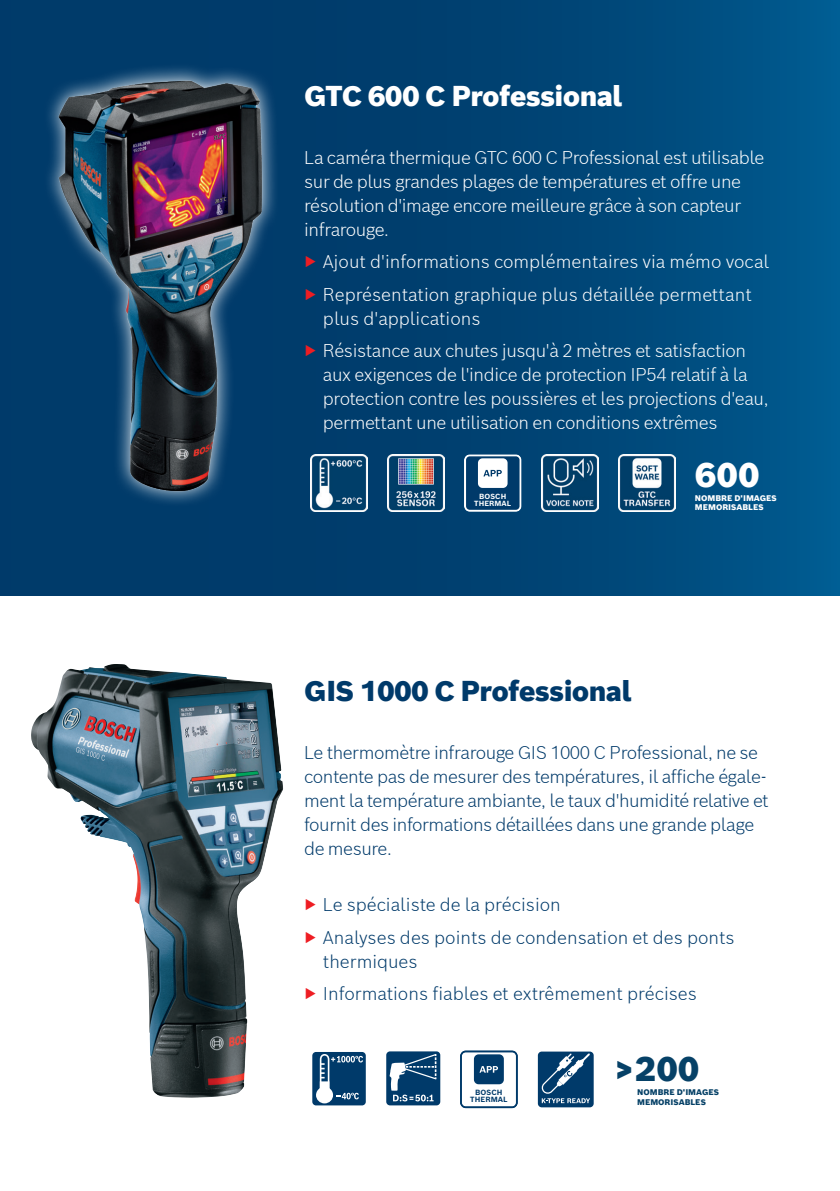
<style>
.page{position:relative;width:840px;height:1191px;background:#fff}
.page>*{position:absolute;margin:0;border:0;box-sizing:border-box;transform-origin:0 0}
.t1{font:900 34px "Bosch Sans";color:#064167}
.t2{font:900 34px "Bosch Sans";color:#fff}
.t3{font:900 28px "Bosch Sans";letter-spacing:-.025em;color:#003a6a}
.t4{font:900 28px "Bosch Sans";letter-spacing:-.025em;color:#fff}
.t5{font:300 18px/24px "Bosch Sans";letter-spacing:-.02em;color:#fff}
.t6{font:300 18px/24px "Bosch Sans";letter-spacing:-.025em;color:#003a6a}
.t7{font:300 18px/32.4px "Bosch Sans";color:#003a6a}
.t8{font:300 18px/32.4px "Bosch Sans";color:#fff}
.t9{font:900 8px/9.6px "Bosch Sans";color:#fff}
.t10{font:900 8px/9.6px "Bosch Sans";color:#064167}
.t11{font:700 7.4px/7.2px "Bosch Sans";letter-spacing:.005em;color:#003a6a;text-align:center}
.t12{font:700 7.4px/7px "Bosch Sans";letter-spacing:.01em;color:#fff;text-align:center}
.s1{font-weight:700;color:#ee1d23}
</style>
<div class="page">
<svg style="left:144px;top:670px;width:139px;height:428px"></svg>
<img style="left:31px;top:664px;width:113px;height:261px">
<svg style="left:312px;top:1052px;width:54px;height:54px;background:#356389"></svg>
<svg style="left:537px;top:1051px;width:56px;height:56px;background:#2f5e85"></svg>
<svg style="left:460px;top:1052px;width:57px;height:56px"></svg>
<div style="left:460px;top:1050px;width:57px;height:58px;border:2px solid #003a6a;border-radius:5px"></div>
<svg style="left:386px;top:1051px;width:55px;height:55px;background:#366489"></svg>
<div style="left:0;top:0;width:839px;height:595px;background:linear-gradient(to right,#003461,#005386)"></div>
<img style="left:0;top:46px;width:362px;height:503px">
<img style="left:387px;top:454px;width:57px;height:58px">
<svg style="left:463px;top:454px;width:58px;height:58px"></svg>
<img style="left:617px;top:454px;width:58px;height:58px">
<img style="left:540px;top:454px;width:58px;height:58px">
<img style="left:310px;top:454px;width:57px;height:58px">
<h2 class="t4" style="left:304px;top:77px;width:320px">GTC 600 C Professional</h2>
<p class="t5" style="left:304px;top:145px;width:461px">La caméra thermique GTC 600 C Professional est utilisable sur de plus grandes plages de températures et offre une résolution d'image encore meilleure grâce à son capteur infrarouge.</p>
<p class="t8" style="left:304px;top:245px;width:466px"><span class="s1">▶</span> Ajout d'informations complémentaires via mémo vocal <span class="s1">▶</span> Représentation graphique plus détaillée permettant</p>
<p class="t5" style="left:304px;top:301px;width:443px;line-height:32.4px;text-indent:19px">plus d'applications<br><span class="s1">▶</span> Résistance aux chutes jusqu'à 2 mètres et satisfaction</p>
<p class="t5" style="left:323px;top:362px;width:447px">aux exigences de l'indice de protection IP54 relatif à la protection contre les poussières et les projections d'eau, permettant une utilisation en conditions extrêmes</p>
<h1 class="t2" style="left:694px;top:452px;width:66px">600</h1>
<p class="t9" style="left:694px;top:493px;width:83px">NOMBRE D'IMAGES<br>MEMORISABLES</p>
<p class="t12" style="left:474px;top:492px;width:38px">BOSCH<br>THERMAL</p>
<h2 class="t3" style="left:304px;top:673px;width:329px">GIS 1000 C Professional</h2>
<p class="t6" style="left:304px;top:740px;width:465px">Le thermomètre infrarouge GIS 1000 C Professional, ne se contente pas de mesurer des températures, il affiche égale&shy;ment la température ambiante, le taux d'humidité relative et fournit des informations détaillées dans une grande plage de mesure.</p>
<p class="t7" style="left:304px;top:888px;width:432px"><span class="s1">▶</span> Le spécialiste de la précision<br><span class="s1">▶</span> Analyses des points de condensation et des ponts</p>
<p class="t7" style="left:304px;top:944px;width:394px;text-indent:19px">thermiques<br><span class="s1">▶</span> Informations fiables et extrêmement précises</p>
<p class="t11" style="left:470px;top:1088px;width:39px">BOSCH<br>THERMAL</p>
<h1 class="t1" style="left:613px;top:1046px;width:87px">&gt;200</h1>
<p class="t10" style="left:636px;top:1087px;width:83px">NOMBRE D'IMAGES<br>MEMORISABLES</p>
</div>
